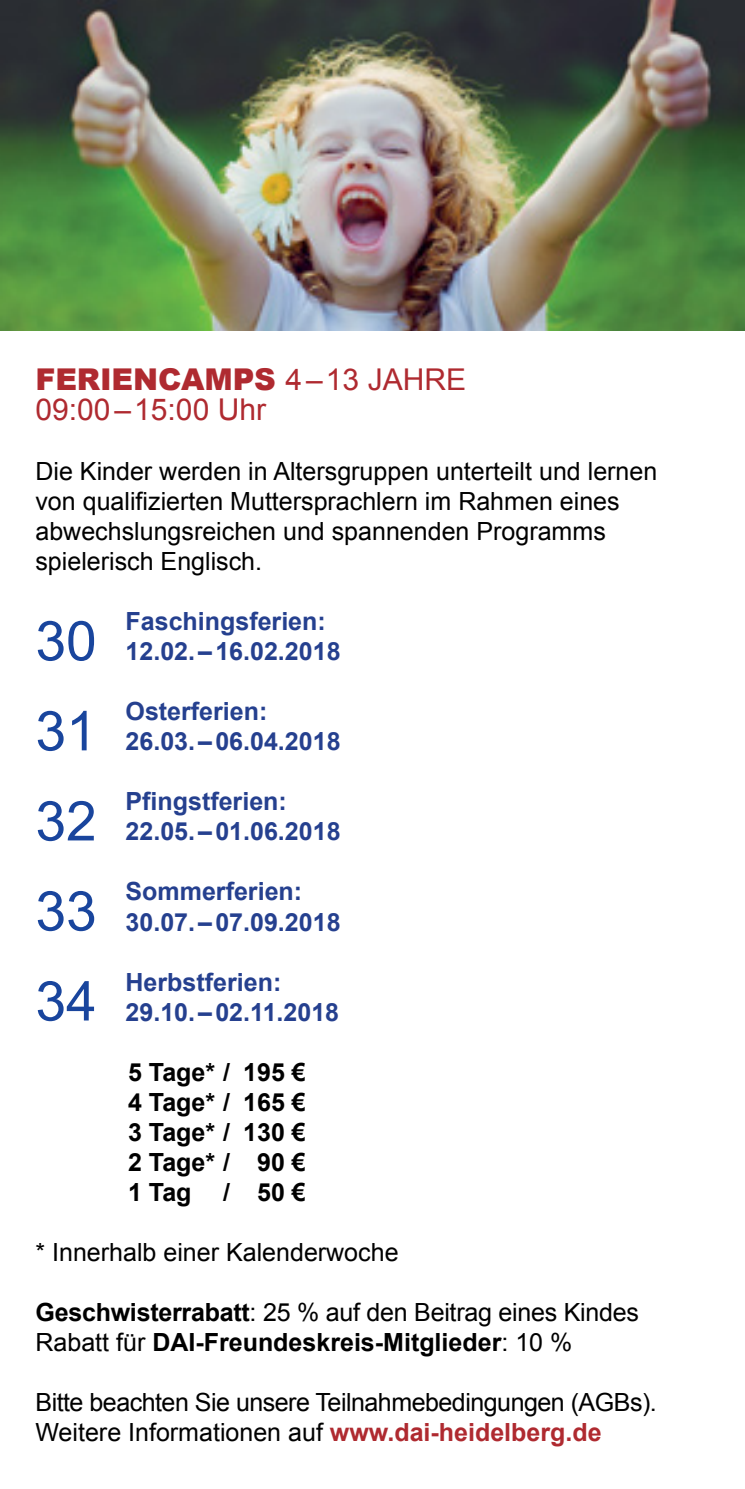
<style>
.page{position:relative;width:745px;height:1489px;background:#fff}
.page>*{position:absolute;margin:0;border:0;box-sizing:border-box;transform-origin:0 0}
.t1{font:55px/90px "Arial";color:#19459d;text-align:justify}
.t2{font:30px/30px "Arial";color:#af2a30}
.t3{font:25px/30px "Arial";color:#000}
.t4{font:700 25px/30px "Arial";color:#25408f}
.t5{font:700 25px/30px "Arial";color:#000;text-align:justify}
.t6{font:25px/30px "Arial";letter-spacing:-.02em;color:#000}
.s1{font-weight:900}
.s2{font-weight:400}
.s3{font-weight:700;color:#af2a30}
</style>
<div class="page">
<img style="left:0;top:0;width:744px;height:330px">
<p class="t2" style="left:35px;top:365px;width:432px"><span class="s1">FERIENCAMPS</span> 4–13 Jahre<br>09:00–15:00 Uhr</p>
<p class="t3" style="left:35px;top:456px;width:623px">Die Kinder werden in Altersgruppen unterteilt und lernen von qualifizierten Muttersprachlern im Rahmen eines abwechslungsreichen und spannenden Programms spielerisch Englisch.</p>
<p class="t4" style="left:125px;top:607px;width:216px">Faschingsferien:<br>12.02.–16.02.2018</p>
<h1 class="t1" style="left:35px;top:596px;width:63px">30<br>31</h1>
<p class="t4" style="left:125px;top:697px;width:216px">Osterferien:<br>26.03.–06.04.2018</p>
<h1 class="t1" style="left:35px;top:776px;width:63px">32<br>33<br>34</h1>
<p class="t4" style="left:125px;top:787px;width:216px">Pfingstferien:<br>22.05.–01.06.2018</p>
<p class="t4" style="left:125px;top:877px;width:216px">Sommerferien:<br>30.07.–07.09.2018</p>
<p class="t4" style="left:125px;top:967px;width:215px">Herbstferien:<br>29.10.–02.11.2018</p>
<p class="t5" style="left:128px;top:1057px;width:179px">5 Tage* / 195 € 4 Tage* / 165 € 3 Tage* / 130 € 2 Tage* / 90 € 1 Tag</p>
<p class="t5" style="left:223px;top:1177px;width:84px">/ 50 €</p>
<p class="t3" style="left:35px;top:1236px;width:364px">* Innerhalb einer Kalenderwoche</p>
<p class="t5" style="left:35px;top:1297px;width:604px">Geschwisterrabatt<span class="s2">: 25 % auf den Beitrag eines Kindes<br>Rabatt für</span> DAI-Freundeskreis-Mitglieder<span class="s2">: 10 %</span></p>
<p class="t6" style="left:35px;top:1386px;width:622px">Bitte beachten Sie unsere Teilnahmebedingungen (AGBs).<br>Weitere Informationen auf <span class="s3">www.dai-heidelberg.de</span></p>
</div>
